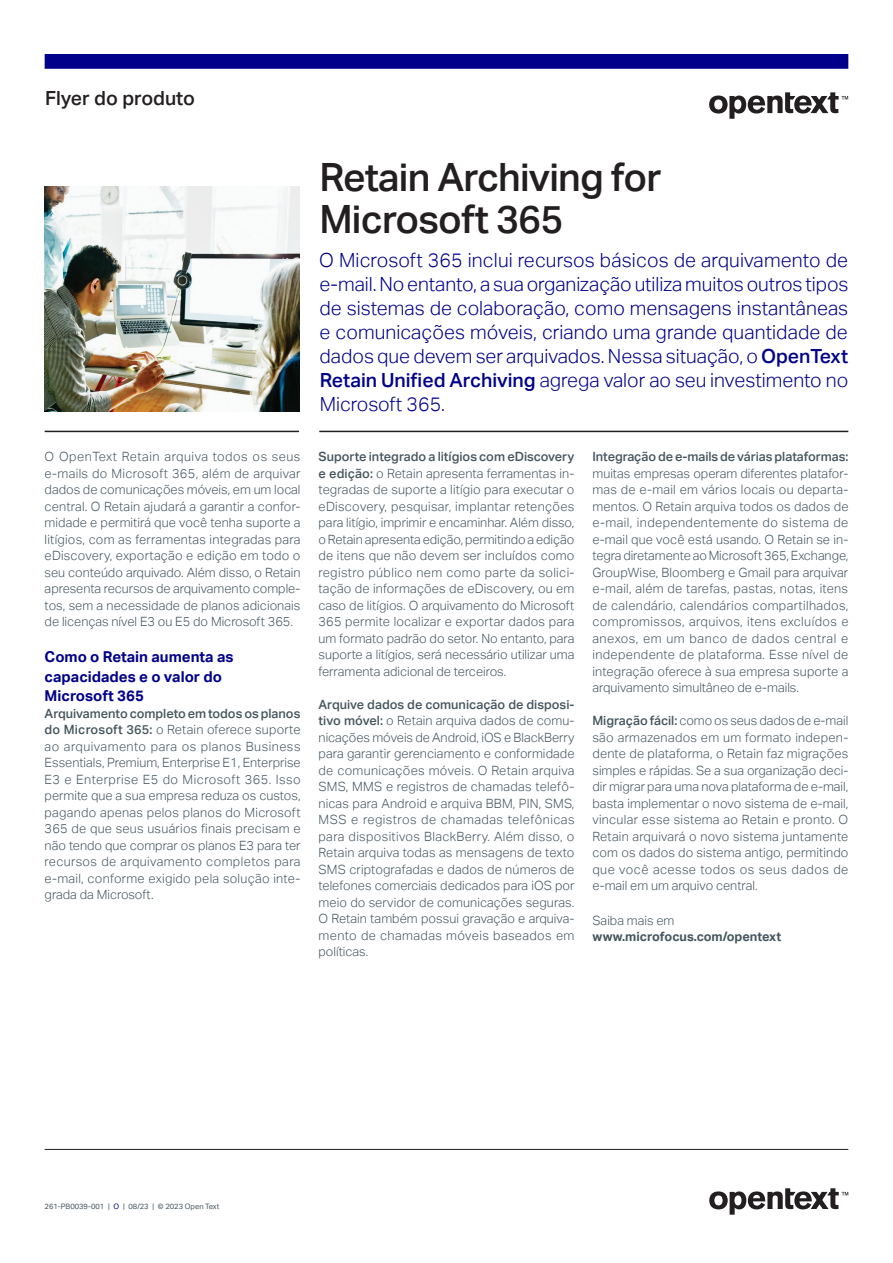
<style>
.page{position:relative;width:893px;height:1263px;background:#fff}
.page>*{position:absolute;margin:0;border:0;box-sizing:border-box;transform-origin:0 0}
.t1{font:500 39px/42px "Aktiv Grotesk";letter-spacing:-.02em;color:#231f20}
.t2{font:300 19.5px/24px "Aktiv Grotesk";color:#00008b;text-align:justify}
.t3{font:500 19.5px "Aktiv Grotesk";color:#231f20}
.t4{font:700 15px/19.5px "Aktiv Grotesk";color:#00008b}
.t5{font:300 12.75px/16.5px "Aktiv Grotesk";color:#45555f;text-align:justify}
.t6{font:500 12.75px "Aktiv Grotesk";letter-spacing:-.005em;color:#45555f}
.t7{font:700 12.75px/16.5px "Aktiv Grotesk";color:#45555f}
.t8{font:7.5px "Aktiv Grotesk";color:#45555f}
.s1{font-weight:500}
.s2{font-weight:300}
.s3{color:#00008b}
</style>
<div class="page">
<svg style="left:709px;top:92px;width:139px;height:27px"></svg>
<img style="left:45px;top:187px;width:254px;height:224px">
<div style="left:45px;top:54px;width:803px;height:15px;background:#00008b;border:2px solid #00008b"></div>
<hr style="left:45px;top:431px;width:254px;height:1px;background:#231f20">
<hr style="left:319px;top:431px;width:529px;height:1px;background:#231f20">
<hr style="left:45px;top:1149px;width:803px;height:1px;background:#231f20">
<svg style="left:709px;top:1188px;width:139px;height:27px"></svg>
<p class="t3" style="left:45px;top:87px;width:151px">Flyer do produto</p>
<p class="t5" style="left:45px;top:449px;width:257px">O OpenText Retain arquiva todos os seus e-mails do Microsoft 365, além de arquivar dados de comunicações móveis, em um local central. O Retain ajudará a garantir a confor&shy;midade e permitirá que você tenha suporte a litígios, com as ferramentas integradas para eDiscovery, exportação e edição em todo o seu conteúdo arquivado. Além disso, o Retain apresenta recursos de arquivamento comple&shy;tos, sem a necessidade de planos adicionais de licenças nível E3 ou E5 do Microsoft 365.</p>
<h2 class="t4" style="left:45px;top:647px;width:190px">Como o Retain aumenta as capacidades e o valor do<br>Microsoft 365</h2>
<p class="t5" style="left:45px;top:705px;width:257px"><span class="s1">Arquivamento completo em todos os planos do Microsoft 365:</span> o Retain oferece suporte ao arquivamento para os planos Business Essentials, Premium, Enterprise E1, Enterprise E3 e Enterprise E5 do Microsoft 365. Isso permite que a sua empresa reduza os custos, pagando apenas pelos planos do Microsoft 365 de que seus usuários finais precisam e não tendo que comprar os planos E3 para ter recursos de arquivamento completos para e-mail, conforme exigido pela solução inte&shy;grada da Microsoft.</p>
<h1 class="t1" style="left:319px;top:156px;width:344px">Retain Archiving for<br>Microsoft 365</h1>
<p class="t2" style="left:319px;top:249px;width:531px">O Microsoft 365 inclui recursos básicos de arquivamento de e-mail. No entanto, a sua organização utiliza muitos outros tipos de sistemas de colaboração, como mensagens instantâneas e comunicações móveis, criando uma grande quantidade de dados que devem ser arquivados. Nessa situação, o <span class="s1">OpenText Retain Unified Archiving</span> agrega valor ao seu investimento no Microsoft 365.</p>
<p class="t5" style="left:319px;top:449px;width:257px"><span class="s1">Suporte integrado a litígios com eDiscovery e edição:</span> o Retain apresenta ferramentas in&shy;tegradas de suporte a litígio para executar o eDiscovery, pesquisar, implantar retenções para litígio, imprimir e encaminhar. Além disso, o Retain apresenta edição, permitindo a edição de itens que não devem ser incluídos como registro público nem como parte da solici&shy;tação de informações de eDiscovery, ou em caso de litígios. O arquivamento do Microsoft 365 permite localizar e exportar dados para um formato padrão do setor. No entanto, para suporte a litígios, será necessário utilizar uma ferramenta adicional de terceiros.</p>
<p class="t5" style="left:319px;top:696px;width:258px"><span class="s1">Arquive dados de comunicação de disposi&shy;tivo móvel:</span> o Retain arquiva dados de comu&shy;nicações móveis de Android, iOS e BlackBerry para garantir gerenciamento e conformidade de comunicações móveis. O Retain arquiva SMS, MMS e registros de chamadas telefô&shy;nicas para Android e arquiva BBM, PIN, SMS, MSS e registros de chamadas telefônicas para dispositivos BlackBerry. Além disso, o Retain arquiva todas as mensagens de texto SMS criptografadas e dados de números de telefones comerciais dedicados para iOS por meio do servidor de comunicações seguras.<br>O Retain também possui gravação e arquiva&shy;mento de chamadas móveis baseados em políticas.</p>
<h2 class="t6" style="left:592px;top:449px;width:257px">Integração de e-mails de várias plataformas:</h2>
<p class="t5" style="left:592px;top:465px;width:258px">muitas empresas operam diferentes platafor&shy;mas de e-mail em vários locais ou departa&shy;mentos. O Retain arquiva todos os dados de e-mail, independentemente do sistema de e-mail que você está usando. O Retain se in&shy;tegra diretamente ao Microsoft 365, Exchange, GroupWise, Bloomberg e Gmail para arquivar e-mail, além de tarefas, pastas, notas, itens de calendário, calendários compartilhados, compromissos, arquivos, itens excluídos e anexos, em um banco de dados central e independente de plataforma. Esse nível de integração oferece à sua empresa suporte a arquivamento simultâneo de e-mails.</p>
<p class="t5" style="left:592px;top:712px;width:258px"><span class="s1">Migração fácil:</span> como os seus dados de e-mail são armazenados em um formato indepen&shy;dente de plataforma, o Retain faz migrações simples e rápidas. Se a sua organização deci&shy;dir migrar para uma nova plataforma de e-mail, basta implementar o novo sistema de e-mail, vincular esse sistema ao Retain e pronto. O Retain arquivará o novo sistema juntamente com os dados do sistema antigo, permitindo que você acesse todos os seus dados de e-mail em um arquivo central.</p>
<p class="t7" style="left:592px;top:912px;width:190px"><span class="s2">Saiba mais em </span>www.microfocus.com/opentext</p>
<p class="t8" style="left:45px;top:1202px;width:176px">261-PB0039-001 | <span class="s3">O</span> | 08/23 | © 2023 Open Text</p>
</div>
